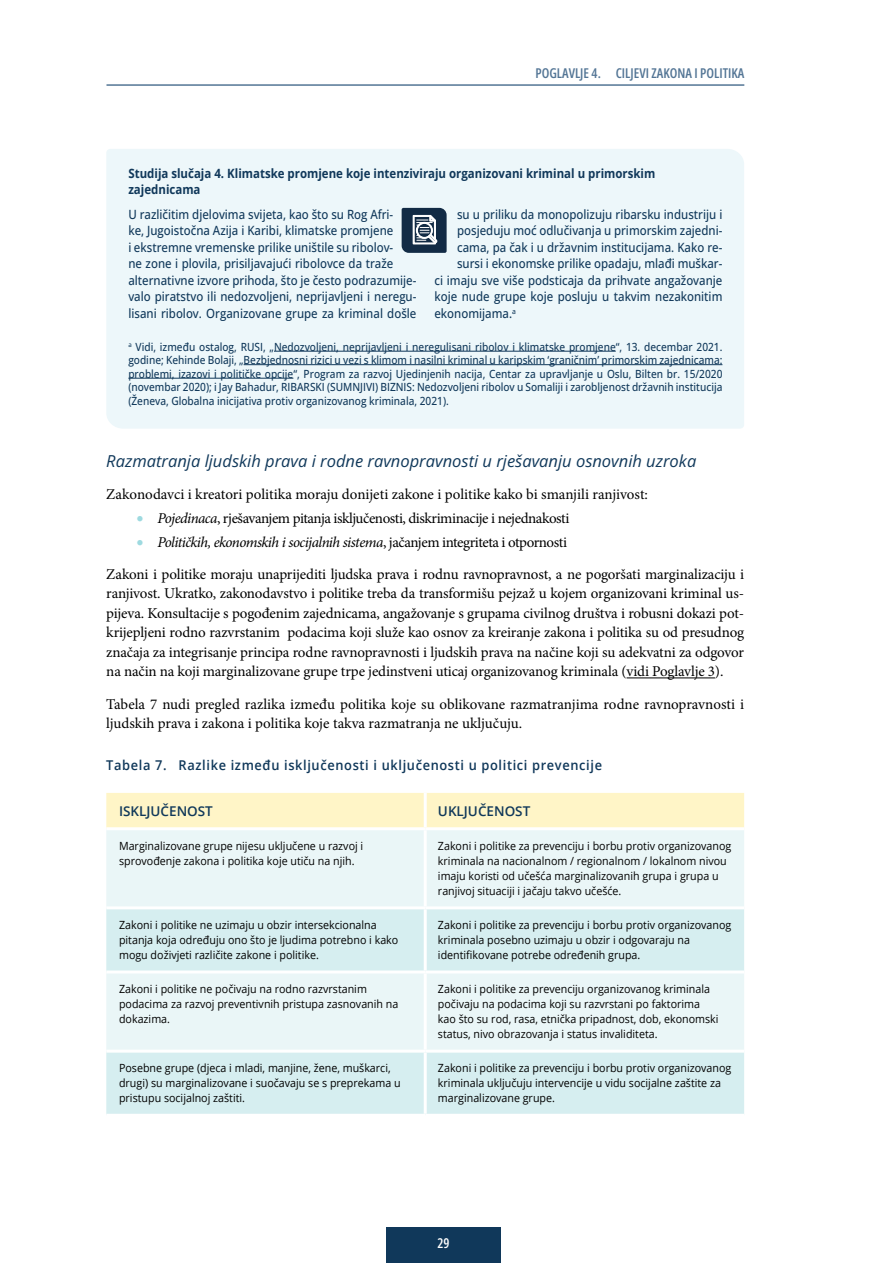
<style>
.page{position:relative;width:893px;height:1263px;background:#fff}
.page>*{position:absolute;margin:0;border:0;box-sizing:border-box;transform-origin:0 0}
.t1{font:italic 16.5px "Open Sans";color:#10385a}
.t2{font:15px/19.5px "Minion Pro";letter-spacing:-.01em;color:#000}
.t3{font:15px "Minion Pro";letter-spacing:-.03em;color:#000}
.t4{font:600 13.5px "Open Sans";letter-spacing:.05em;color:#10385a;scale:.95 1}
.t5{font:600 13.5px "Open Sans Condensed";color:#537595}
.t6{font:600 13.5px "Open Sans";color:#10385a}
.t7{font:600 13.5px "Open Sans Condensed";color:#fff}
.t8{font:500 12.75px/16.5px "Open Sans";color:#10385a;scale:.9 1}
.t9{font:700 12.75px/16.5px "Open Sans";color:#10385a;scale:.9 1}
.t10{font:11.25px/15px "Open Sans";color:#000;scale:.95 1}
.t11{font:500 11.25px/13.5px "Open Sans";color:#10385a;text-align:justify;scale:.9 1}
.s1{font-weight:700;font-size:19.5px;color:#9edae0}
.s2{font-style:italic}
</style>
<div class="page">
<hr style="left:106px;top:84px;width:638px;height:2px;background:#537595">
<div style="left:386px;top:1227px;width:115px;height:36px;background:#10385a"></div>
<hr style="left:627px;top:677px;width:88px;height:1px;background:#000">
<div style="left:106px;top:149px;width:638px;height:280px;background:#edf7fa"></div>
<svg style="left:402px;top:208px;width:45px;height:45px"></svg>
<div style="left:106px;top:793px;width:638px;height:34px;background:#fff5c7"></div>
<div style="left:106px;top:830px;width:638px;height:76px;background:#eaf6f7"></div>
<svg style="left:106px;top:909px;width:638px;height:205px;fill:#d6eef0"></svg>
<hr style="left:424px;top:793px;width:3px;height:34px;background:#fff">
<hr style="left:424px;top:830px;width:3px;height:76px;background:#fff">
<hr style="left:424px;top:909px;width:3px;height:61px;background:#fff">
<hr style="left:106px;top:970px;width:319px;height:3px;background:#fff">
<hr style="left:425px;top:970px;width:319px;height:3px;background:#fff">
<hr style="left:424px;top:973px;width:3px;height:77px;background:#fff">
<hr style="left:106px;top:1050px;width:319px;height:3px;background:#fff">
<hr style="left:425px;top:1050px;width:319px;height:3px;background:#fff">
<hr style="left:424px;top:1053px;width:3px;height:61px;background:#fff">
<hr style="left:274px;top:351px;width:342px;height:1px;background:#10385a">
<hr style="left:244px;top:364px;width:478px;height:1px;background:#10385a">
<hr style="left:128px;top:378px;width:165px;height:1px;background:#10385a">
<p class="t5" style="left:535px;top:64px;width:210px">POGLAVLJE 4. CILJEVI ZAKONA I POLITIKA</p>
<p class="t9" style="left:128px;top:165px;width:587px">Studija slučaja 4. Klimatske promjene koje intenziviraju organizovani kriminal u primorskim zajednicama</p>
<p class="t8" style="left:128px;top:206px;width:322px">U različitim djelovima svijeta, kao što su Rog Afri-<br>ke, Jugoistočna Azija i Karibi, klimatske promjene<br>i ekstremne vremenske prilike uništile su ribolov-<br>ne zone i plovila, prisiljavajući ribolovce da traže alternativne izvore prihoda, što je često podrazumije&shy;valo piratstvo ili nedozvoljeni, neprijavljeni i neregu&shy;lisani ribolov. Organizovane grupe za kriminal došle</p>
<p class="t8" style="left:457px;top:206px;width:296px">su u priliku da monopolizuju ribarsku industriju i</p>
<p class="t8" style="left:457px;top:222px;width:296px">posjeduju moć odlučivanja u primorskim zajedni-</p>
<p class="t8" style="left:457px;top:239px;width:296px">cama, pa čak i u državnim institucijama. Kako re-</p>
<p class="t8" style="left:457px;top:255px;width:296px">sursi i ekonomske prilike opadaju, mlađi muškar-</p>
<p class="t8" style="left:434px;top:272px;width:322px">ci imaju sve više podsticaja da prihvate angažovanje</p>
<p class="t8" style="left:434px;top:288px;width:322px">koje nude grupe koje posluju u takvim nezakonitim</p>
<p class="t8" style="left:434px;top:305px;width:92px">ekonomijama.<sup>a</sup></p>
<p class="t11" style="left:128px;top:339px;width:662px"><sup>a</sup> Vidi, između ostalog, RUSI, „Nedozvoljeni, neprijavljeni i neregulisani ribolov i klimatske promjene“, 13. decembar 2021. godine; Kehinde Bolaji, „Bezbjednosni rizici u vezi s klimom i nasilni kriminal u karipskim ‘graničnim’ primorskim zajednicama: problemi, izazovi i političke opcije“, Program za razvoj Ujedinjenih nacija, Centar za upravljanje u Oslu, Bilten br. 15/2020 (novembar 2020); i Jay Bahadur, RIBARSKI (SUMNJIVI) BIZNIS: Nedozvoljeni ribolov u Somaliji i zarobljenost državnih institucija (Ženeva, Globalna inicijativa protiv organizovanog kriminala, 2021).</p>
<h1 class="t1" style="left:106px;top:449px;width:591px">Razmatranja ljudskih prava i rodne ravnopravnosti u rješavanju osnovnih uzroka</h1>
<h2 class="t2" style="left:106px;top:485px;width:543px">Zakonodavci i kreatori politika moraju donijeti zakone i politike kako bi smanjili ranjivost:</h2>
<h2 class="t3" style="left:136px;top:508px;width:435px"><span class="s1">•</span> <span class="s2">Pojedinaca</span>, rješavanjem pitanja isključenosti, diskriminacije i nejednakosti</h2>
<h2 class="t2" style="left:106px;top:526px;width:639px;line-height:32.2px;text-indent:30px"><span class="s1">•</span> <span class="s2">Političkih, ekonomskih i socijalnih sistema</span>, jačanjem integriteta i otpornosti<br>Zakoni i politike moraju unaprijediti ljudska prava i rodnu ravnopravnost, a ne pogoršati marginalizaciju i</h2>
<p class="t2" style="left:106px;top:584px;width:639px;text-align:justify">ranjivost. Ukratko, zakonodavstvo i politike treba da transformišu pejzaž u kojem organizovani kriminal us&shy;pijeva. Konsultacije s pogođenim zajednicama, angažovanje s grupama civilnog društva i robusni dokazi pot&shy;krijepljeni rodno razvrstanim podacima koji služe kao osnov za kreiranje zakona i politika su od presudnog značaja za integrisanje principa rodne ravnopravnosti i ljudskih prava na načine koji su adekvatni za odgovor na način na koji marginalizovane grupe trpe jedinstveni uticaj organizovanog kriminala (vidi Poglavlje 3).</p>
<h2 class="t2" style="left:106px;top:694px;width:639px">Tabela 7 nudi pregled razlika između politika koje su oblikovane razmatranjima rodne ravnopravnosti i ljudskih prava i zakona i politika koje takva razmatranja ne uključuju.</h2>
<p class="t4" style="left:106px;top:756px;width:523px">Tabela 7. Razlike između isključenosti i uključenosti u politici prevencije</p>
<p class="t6" style="left:119px;top:802px;width:95px">ISKLJUČENOST</p>
<p class="t6" style="left:438px;top:802px;width:94px">UKLJUČENOST</p>
<p class="t10" style="left:119px;top:838px;width:259px">Marginalizovane grupe nijesu uključene u razvoj i sprovođenje zakona i politika koje utiču na njih.</p>
<p class="t10" style="left:438px;top:838px;width:310px">Zakoni i politike za prevenciju i borbu protiv organizovanog kriminala na nacionalnom / regionalnom / lokalnom nivou imaju koristi od učešća marginalizovanih grupa i grupa u ranjivoj situaciji i jačaju takvo učešće.</p>
<p class="t10" style="left:119px;top:917px;width:295px">Zakoni i politike ne uzimaju u obzir intersekcionalna pitanja koja određuju ono što je ljudima potrebno i kako mogu doživjeti različite zakone i politike.</p>
<p class="t10" style="left:438px;top:917px;width:310px">Zakoni i politike za prevenciju i borbu protiv organizovanog kriminala posebno uzimaju u obzir i odgovaraju na identifikovane potrebe određenih grupa.</p>
<p class="t10" style="left:119px;top:981px;width:296px">Zakoni i politike ne počivaju na rodno razvrstanim podacima za razvoj preventivnih pristupa zasnovanih na dokazima.</p>
<p class="t10" style="left:438px;top:981px;width:297px">Zakoni i politike za prevenciju organizovanog kriminala počivaju na podacima koji su razvrstani po faktorima kao što su rod, rasa, etnička pripadnost, dob, ekonomski status, nivo obrazovanja i status invaliditeta.</p>
<p class="t10" style="left:119px;top:1060px;width:298px">Posebne grupe (djeca i mladi, manjine, žene, muškarci, drugi) su marginalizovane i suočavaju se s preprekama u pristupu socijalnoj zaštiti.</p>
<p class="t10" style="left:438px;top:1060px;width:310px">Zakoni i politike za prevenciju i borbu protiv organizovanog kriminala uključuju intervencije u vidu socijalne zaštite za marginalizovane grupe.</p>
<p class="t7" style="left:437px;top:1234px;width:14px">29</p>
</div>
